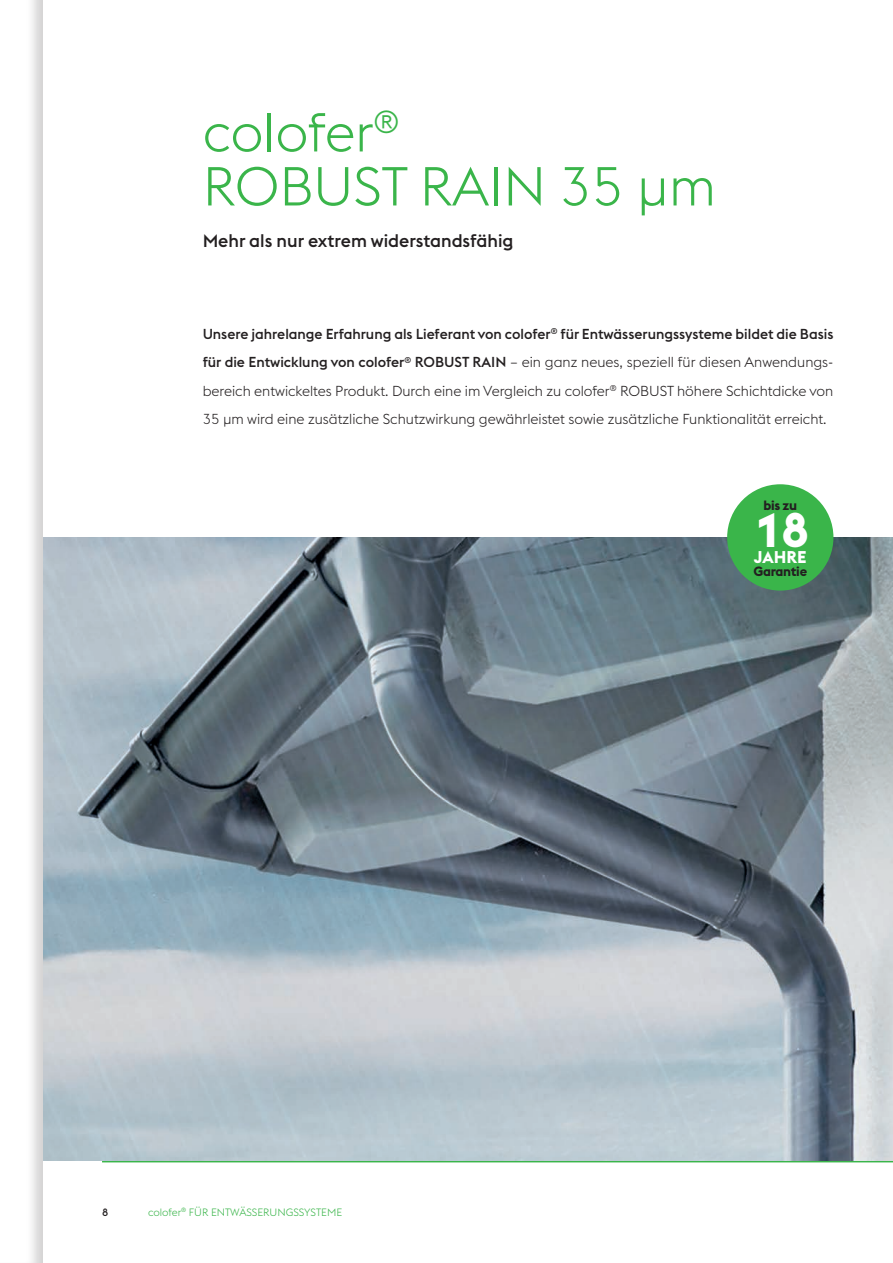
<style>
.page{position:relative;width:893px;height:1263px;background:#fff}
.page>*{position:absolute;margin:0;border:0;box-sizing:border-box;transform-origin:0 0}
.t1{font:300 54px/54px "voestalpine";color:#3ab54a}
.t2{font:700 48px "voestalpine";color:#fff}
.t3{font:500 18px "voestalpine";color:#231f20}
.t4{font:700 16.8px "voestalpine";color:#fff}
.t5{font:300 14.25px/28.5px "voestalpine";color:#231f20;text-align:justify}
.t6{font:700 13.35px "voestalpine";letter-spacing:-.02em;color:#231f20}
.t7{font:300 10.5px "voestalpine";color:#3ab54a}
.t8{font:500 10.5px "voestalpine";color:#231f20}
.s1{font-weight:500}
</style>
<div class="page">
<hr style="left:102px;top:1161px;width:791px;height:1px;background:#3ab54a">
<img style="left:45px;top:537px;width:848px;height:624px">
<div style="left:727px;top:484px;width:106px;height:107px;background:#3ab54a;border-radius:50%"></div>
<div style="left:0;top:0;width:45px;height:1263px;background:#231f20;opacity:.2"></div>
<h1 class="t1" style="left:203px;top:106px;width:515px">colofer<sup>®<br></sup>ROBUST RAIN 35 µm</h1>
<p class="t3" style="left:203px;top:230px;width:312px">Mehr als nur extrem widerstandsfähig</p>
<p class="t5" style="left:203px;top:320px;width:632px"><span class="s1">Unsere jahrelange Erfahrung als Lieferant von colofer</span><sup>®</sup> <span class="s1">für Entwässerungssysteme bildet die Basis für die Entwicklung von colofer</span><sup>®</sup> <span class="s1">ROBUST RAIN</span> – ein ganz neues, speziell für diesen Anwendungs&shy;bereich entwickeltes Produkt. Durch eine im Vergleich zu colofer<sup>®</sup> ROBUST höhere Schichtdicke von 35 µm wird eine zusätzliche Schutzwirkung gewährleistet sowie zusätzliche Funktionalität erreicht.</p>
<p class="t8" style="left:102px;top:1205px;width:8px">8</p>
<p class="t7" style="left:148px;top:1206px;width:195px">colofer<sup>®</sup> FÜR ENTWÄSSERUNGSSYSTEME</p>
<p class="t6" style="left:763px;top:496px;width:35px">bis zu</p>
<h2 class="t2" style="left:754px;top:499px;width:57px">18</h2>
<p class="t4" style="left:754px;top:546px;width:54px">JAHRE</p>
<p class="t6" style="left:753px;top:563px;width:55px">Garantie</p>
</div>
